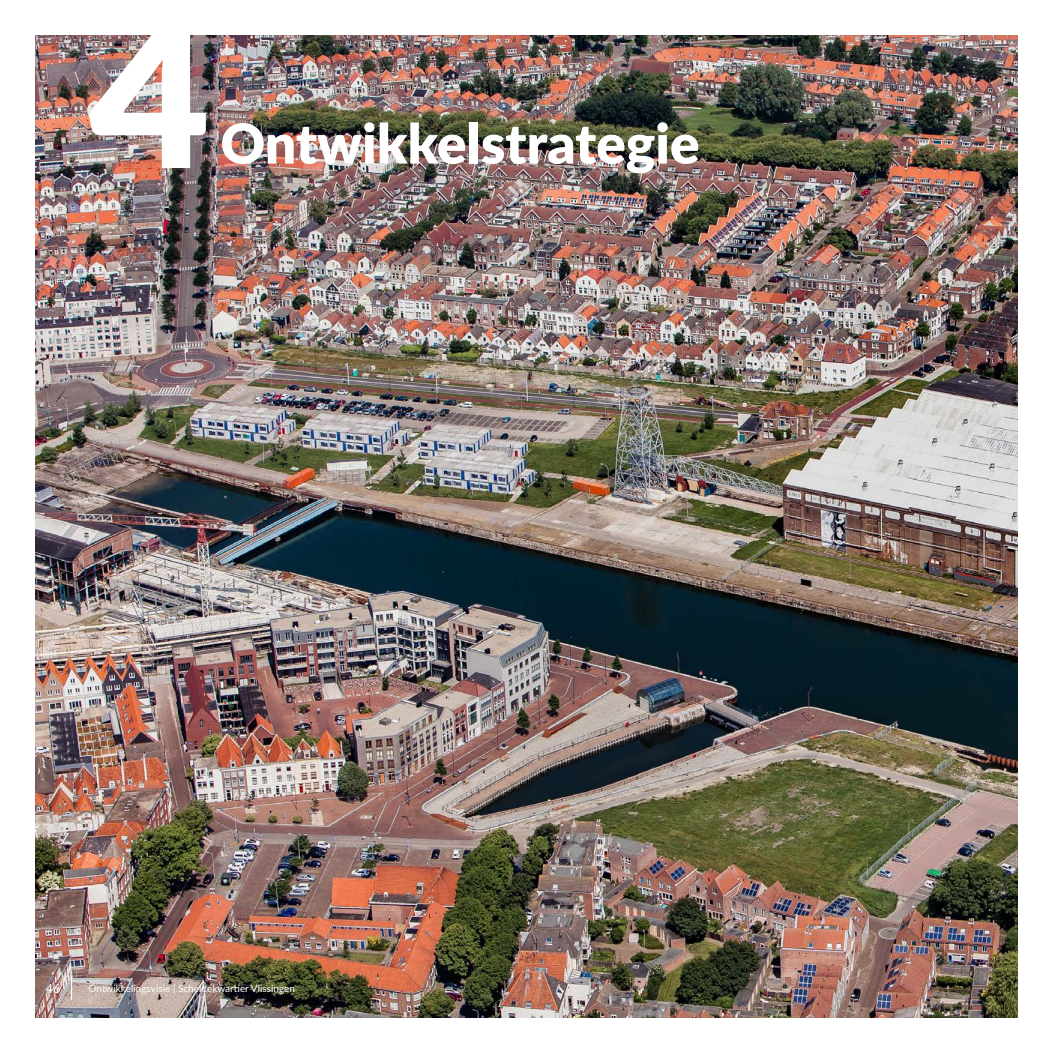
<style>
.page{position:relative;width:1053px;height:1053px;background:#fff}
.page>*{position:absolute;margin:0;border:0;box-sizing:border-box;transform-origin:0 0}
.t1{font:900 195.38px "Lato";color:#fff;scale:1.07 1}
.t2{font:900 55px "Lato";color:#fff}
.t3{font:12.5px "Lato";color:#fff}
.t4{font:10px "Lato";color:#fff}
</style>
<div class="page">
<img style="left:35px;top:35px;width:982px;height:982px">
<svg style="left:71px;top:976px;width:1px;height:23px"></svg>
<p class="t1" style="left:89px;top:-50px;width:115px">4</p>
<p class="t2" style="left:220px;top:102px;width:480px">Ontwikkelstrategie</p>
<p class="t3" style="left:46px;top:979px;width:16px">46</p>
<p class="t4" style="left:89px;top:981px;width:208px">Ontwikkelingsvisie | Scheldekwartier Vlissingen</p>
</div>
